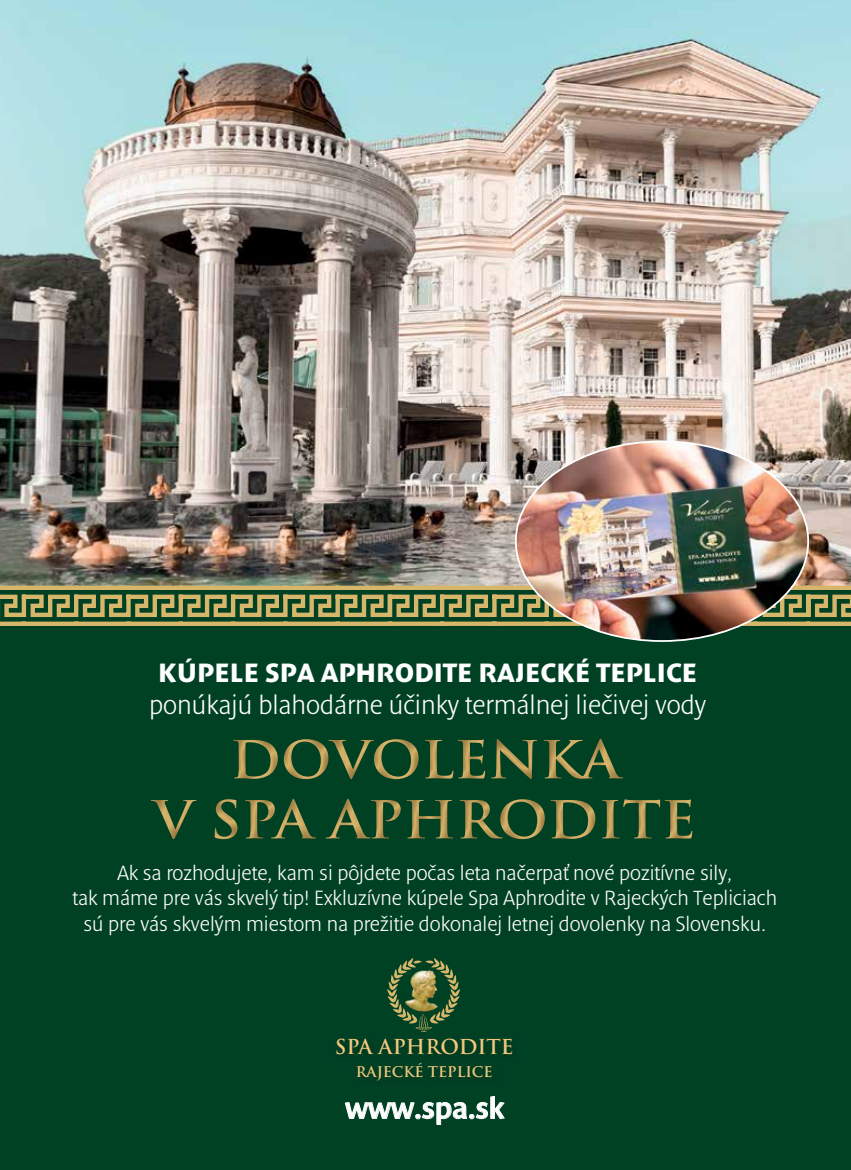
<style>
.page{position:relative;width:851px;height:1170px;background:#fff}
.page>*{position:absolute;margin:0;border:0;box-sizing:border-box;transform-origin:0 0}
.t1{font:30px "Denda New CE";color:#fff}
.t2{font:300 27px "Denda New CE";color:#fff}
.t3{font:700 27px "Denda New CE";color:#fff}
.t4{font:300 21px/25.2px "Denda New CE";color:#fff;text-align:center}
.t5{font:700 20.1px "Trajan Pro";color:#f1c87f}
.t6{font:700 14.4px "Trajan Pro";color:#f1c87f}
</style>
<div class="page">
<div style="left:0;top:77px;width:850px;height:1092px;background:#004124"></div>
<img style="left:0;top:0;width:850px;height:585px">
<svg style="left:387px;top:958px;width:73px;height:74px"></svg>
<img style="left:404px;top:969px;width:34px;height:42px">
<img style="left:485px;top:738px;width:138px;height:41px">
<img style="left:233px;top:739px;width:252px;height:40px">
<img style="left:370px;top:799px;width:322px;height:40px">
<img style="left:151px;top:798px;width:219px;height:41px">
<svg style="left:0;top:585px;width:850px;height:41px"></svg>
<img style="left:515px;top:441px;width:293px;height:200px">
<svg style="left:344px;top:1096px;width:161px;height:28px"></svg>
<p class="t3" style="left:158px;top:657px;width:540px">KÚPELE SPA APHRODITE RAJECKÉ TEPLICE</p>
<p class="t2" style="left:149px;top:693px;width:558px">ponúkajú blahodárne účinky termálnej liečivej vody</p>
<p class="t4" style="left:72px;top:861px;width:706px">Ak sa rozhodujete, kam si pôjdete počas leta načerpať nové pozitívne sily,<br>tak máme pre vás skvelý tip! Exkluzívne kúpele Spa Aphrodite v Rajeckých Tepliciach sú pre vás skvelým miestom na prežitie dokonalej letnej dovolenky na Slovensku.</p>
<p class="t5" style="left:335px;top:1033px;width:180px">SPA APHRODITE</p>
<p class="t6" style="left:355px;top:1062px;width:138px">RAJECKÉ TEPLICE</p>
<h1 class="t1" style="left:345px;top:1096px;width:160px">www.spa.sk</h1>
</div>
